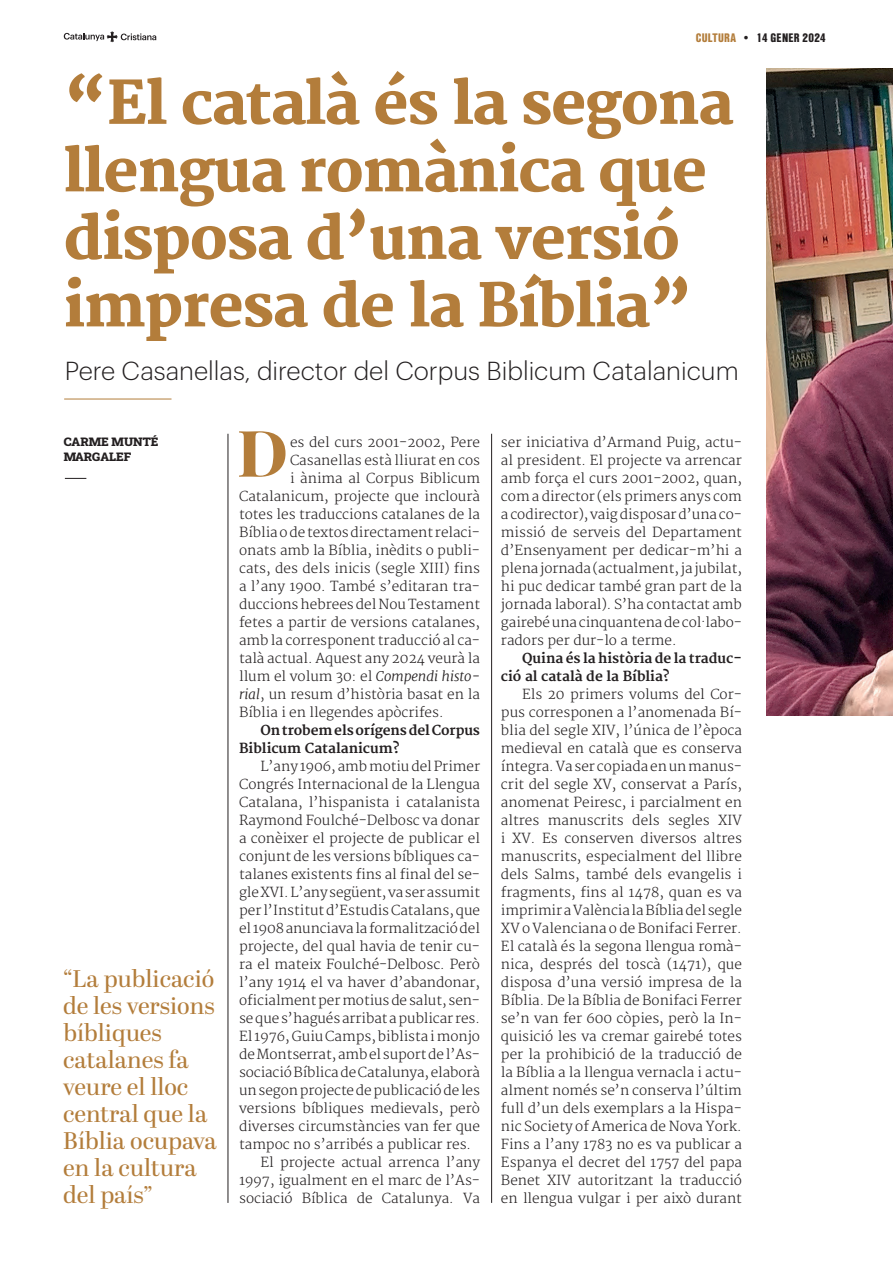
<style>
.page{position:relative;width:893px;height:1263px;background:#fff}
.page>*{position:absolute;margin:0;border:0;box-sizing:border-box;transform-origin:0 0}
.t1{font:800 64.35px "Playfair Display";color:#b37d3b}
.t2{font:800 58.5px/67.5px "Merriweather";letter-spacing:-.02em;color:#b37d3b}
.t3{font:300 25.5px "Graphik";color:#231f20}
.t4{font:24px/27px "Abril Display";color:#b37d3b}
.t5{font:300 13.5px/18px "Merriweather";color:#231f20;text-align:justify}
.t6{font:700 13.5px/18px "Merriweather";color:#231f20}
.t7{font:900 12px "Nimbus San Con LOT";letter-spacing:.015em;color:#231f20}
.t8{font:12px/15px "Roboto Slab";color:#231f20}
.s1{color:#b37d3b}
.s2{font-style:italic}
</style>
<div class="page">
<img style="left:767px;top:68px;width:126px;height:648px">
<hr style="left:491px;top:434px;width:1px;height:769px;background:#231f20">
<hr style="left:64px;top:399px;width:107px;height:1px;background:#b37d3b">
<svg style="left:65px;top:478px;width:21px;height:1px"></svg>
<hr style="left:228px;top:434px;width:1px;height:769px;background:#231f20">
<svg style="left:64px;top:31px;width:92px;height:11px"></svg>
<p class="t7" style="left:696px;top:28px;width:131px"><span class="s1">CULTURA</span> • 14 GENER 2024</p>
<h2 class="t2" style="left:64px;top:72px;width:671px">“El català és la segona llengua romànica que disposa d’una versió impresa de la Bíblia”</h2>
<h3 class="t3" style="left:65px;top:352px;width:675px">Pere Casanellas, director del Corpus Biblicum Catalanicum</h3>
<p class="t8" style="left:64px;top:434px;width:96px">CARME MUNTÉ<br>MARGALEF</p>
<h3 class="t4" style="left:63px;top:966px;width:155px">“La publicació de les versions bíbliques catalanes fa veure el lloc central que la<br>Bíblia ocupava en la cultura del país”</h3>
<h1 class="t1" style="left:237px;top:402px;width:52px">D</h1>
<p class="t5" style="left:290px;top:434px;width:192px">es del curs 2001-2002, Pere</p>
<p class="t5" style="left:290px;top:452px;width:192px">Casanellas està lliurat en cos</p>
<p class="t5" style="left:290px;top:470px;width:192px">i ànima al Corpus Biblicum</p>
<p class="t5" style="left:239px;top:488px;width:242px">Catalanicum, projecte que inclourà</p>
<p class="t5" style="left:239px;top:506px;width:242px">totes les traduccions catalanes de la</p>
<p class="t5" style="left:239px;top:524px;width:242px">Bíblia o de textos directament relaci-</p>
<p class="t5" style="left:239px;top:541px;width:242px">onats amb la Bíblia, inèdits o publi-</p>
<p class="t5" style="left:239px;top:559px;width:242px">cats, des dels inicis (segle XIII) fins</p>
<p class="t5" style="left:239px;top:577px;width:242px">a l’any 1900. També s’editaran tra-</p>
<p class="t5" style="left:239px;top:595px;width:242px">duccions hebrees del Nou Testament</p>
<p class="t5" style="left:239px;top:613px;width:242px">fetes a partir de versions catalanes,</p>
<p class="t5" style="left:239px;top:631px;width:242px">amb la corresponent traducció al ca-</p>
<p class="t5" style="left:239px;top:649px;width:242px">talà actual. Aquest any 2024 veurà la</p>
<p class="t5" style="left:239px;top:667px;width:242px">llum el volum 30: el <span class="s2">Compendi histo-</span></p>
<p class="t5" style="left:239px;top:685px;width:242px"><span class="s2">rial</span>, un resum d’història basat en la</p>
<p class="t5" style="left:239px;top:703px;width:206px">Bíblia i en llegendes apòcrifes.</p>
<p class="t6" style="left:239px;top:721px;width:242px;text-indent:21px">On trobem els orígens del Corpus<br>Biblicum Catalanicum?</p>
<p class="t5" style="left:260px;top:757px;width:221px">L’any 1906, amb motiu del Primer</p>
<p class="t5" style="left:239px;top:775px;width:242px">Congrés Internacional de la Llengua</p>
<p class="t5" style="left:239px;top:793px;width:242px">Catalana, l’hispanista i catalanista</p>
<p class="t5" style="left:239px;top:811px;width:242px">Raymond Foulché-Delbosc va donar</p>
<p class="t5" style="left:239px;top:829px;width:242px">a conèixer el projecte de publicar el</p>
<p class="t5" style="left:239px;top:847px;width:242px">conjunt de les versions bíbliques ca-</p>
<p class="t5" style="left:239px;top:865px;width:242px">talanes existents fins al final del se-</p>
<p class="t5" style="left:239px;top:883px;width:242px">gle XVI. L’any següent, va ser assumit</p>
<p class="t5" style="left:239px;top:901px;width:242px">per l’Institut d’Estudis Catalans, que</p>
<p class="t5" style="left:239px;top:919px;width:242px">el 1908 anunciava la formalització del</p>
<p class="t5" style="left:239px;top:937px;width:242px">projecte, del qual havia de tenir cu-</p>
<p class="t5" style="left:239px;top:955px;width:242px">ra el mateix Foulché-Delbosc. Però</p>
<p class="t5" style="left:239px;top:973px;width:242px">l’any 1914 el va haver d’abandonar,</p>
<p class="t5" style="left:239px;top:991px;width:242px">oficialment per motius de salut, sen-</p>
<p class="t5" style="left:239px;top:1009px;width:242px">se que s’hagués arribat a publicar res.</p>
<p class="t5" style="left:239px;top:1027px;width:242px">El 1976, Guiu Camps, biblista i monjo</p>
<p class="t5" style="left:239px;top:1045px;width:242px">de Montserrat, amb el suport de l’As-</p>
<p class="t5" style="left:239px;top:1063px;width:242px">sociació Bíblica de Catalunya, elaborà</p>
<p class="t5" style="left:239px;top:1081px;width:242px">un segon projecte de publicació de les</p>
<p class="t5" style="left:239px;top:1099px;width:242px">versions bíbliques medievals, però</p>
<p class="t5" style="left:239px;top:1117px;width:242px">diverses circumstàncies van fer que</p>
<p class="t5" style="left:239px;top:1135px;width:234px">tampoc no s’arribés a publicar res.</p>
<p class="t5" style="left:260px;top:1153px;width:221px">El projecte actual arrenca l’any</p>
<p class="t5" style="left:239px;top:1171px;width:242px">1997, igualment en el marc de l’As-</p>
<p class="t5" style="left:239px;top:1189px;width:242px">sociació Bíblica de Catalunya. Va</p>
<p class="t5" style="left:501px;top:433px;width:243px">ser iniciativa d’Armand Puig, actu&shy;al president. El projecte va arrencar amb força el curs 2001-2002, quan, com a director (els primers anys com a codirector), vaig disposar d’una co&shy;missió de serveis del Departament d’Ensenyament per dedicar-m’hi a plena jornada (actualment, ja jubilat, hi puc dedicar també gran part de la jornada laboral). S’ha contactat amb gairebé una cinquantena de col·labo&shy;radors per dur-lo a terme.</p>
<p class="t6" style="left:501px;top:649px;width:242px;text-indent:21px">Quina és la història de la traduc&shy;ció al català de la Bíblia?</p>
<p class="t5" style="left:501px;top:685px;width:242px;text-indent:21px">Els 20 primers volums del Cor&shy;pus corresponen a l’anomenada Bí&shy;blia del segle XIV, l’única de l’època medieval en català que es conserva íntegra. Va ser copiada en un manus&shy;crit del segle XV, conservat a París, anomenat Peiresc, i parcialment en altres manuscrits dels segles XIV i XV. Es conserven diversos altres manuscrits, especialment del llibre dels Salms, també dels evangelis i fragments, fins al 1478, quan es va imprimir a València la Bíblia del segle XV o Valenciana o de Bonifaci Ferrer.<br>El català és la segona llengua romà&shy;nica, després del toscà (1471), que disposa d’una versió impresa de la Bíblia. De la Bíblia de Bonifaci Ferrer se’n van fer 600 còpies, però la In&shy;quisició les va cremar gairebé totes per la prohibició de la traducció de la Bíblia a la llengua vernacla i actu&shy;alment només se’n conserva l’últim full d’un dels exemplars a la Hispa&shy;nic Society of America de Nova York.<br>Fins a l’any 1783 no es va publicar a Espanya el decret del 1757 del papa Benet XIV autoritzant la traducció en llengua vulgar i per això durant</p>
</div>
